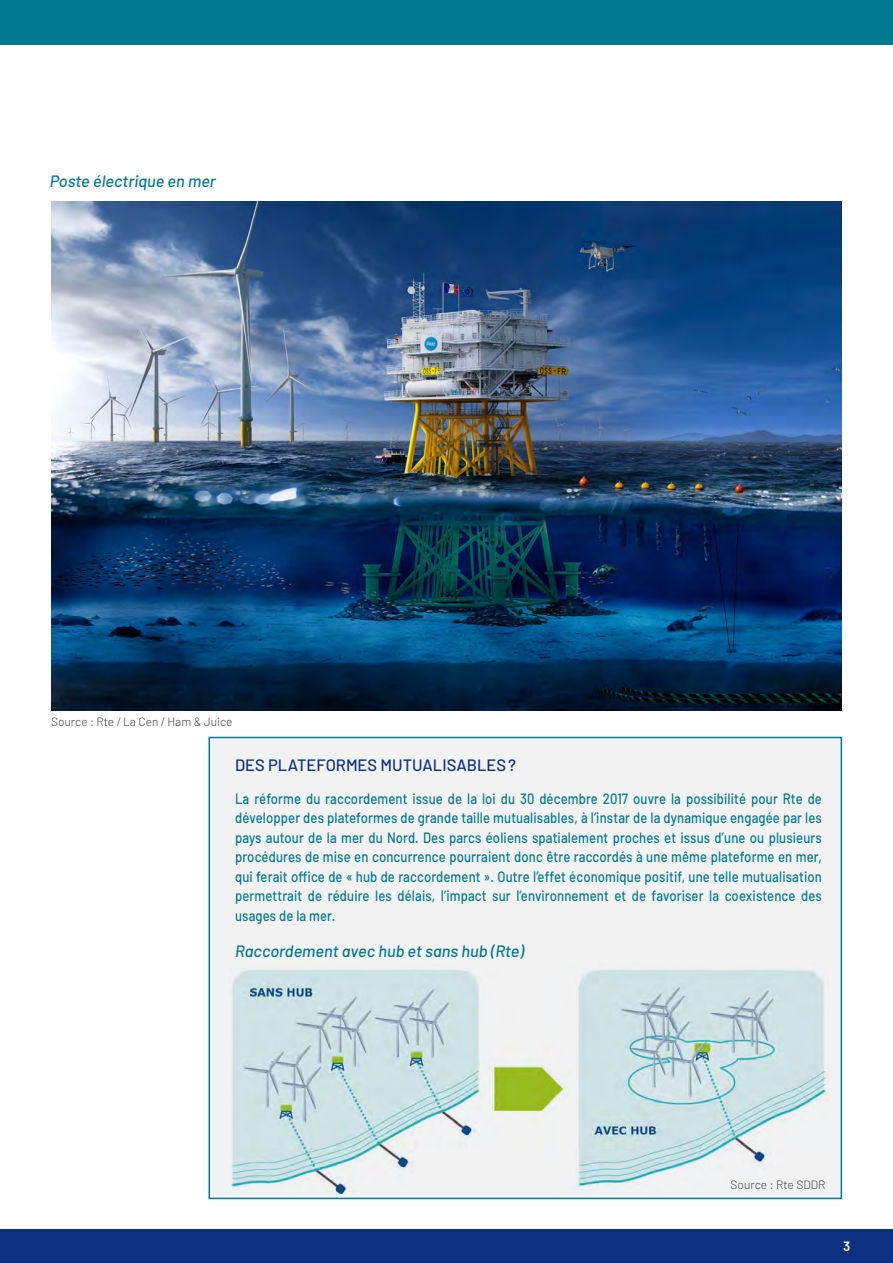
<style>
.page{position:relative;width:893px;height:1263px;background:#fff}
.page>*{position:absolute;margin:0;border:0;box-sizing:border-box;transform-origin:0 0}
.legende_photo{font:italic 500 16.5px "Barlow";color:#007991}
.titre_encadré{font:500 16.5px "Barlow";color:#0d3082}
.Texte_encadré{font:500 15px/19.5px "Barlow";letter-spacing:.01em;color:#007991;text-align:justify;scale:.87 1}
.t1{font:600 13.5px "Barlow";color:#fff}
.note{font:300 12px "Barlow";color:#3e3d40}
</style>
<div class="page">
<div style="left:0;top:0;width:893px;height:45px;background:#007991"></div>
<div style="left:0;top:1229px;width:893px;height:34px;background:#0d3082"></div>
<img style="left:51px;top:202px;width:791px;height:508px">
<div style="left:208px;top:737px;width:634px;height:462px;background:#f2f2f3;border:2px solid #007991"></div>
<img style="left:231px;top:969px;width:597px;height:224px">
<p class="legende_photo" style="left:50px;top:170px;width:168px">Poste électrique en mer</p>
<p class="note" style="left:51px;top:715px;width:183px">Source : Rte / La Cen / Ham &amp; Juice</p>
<p class="titre_encadré" style="left:235px;top:755px;width:282px">DES PLATEFORMES MUTUALISABLES?</p>
<p class="Texte_encadré" style="left:235px;top:788px;width:676px">La réforme du raccordement issue de la loi du 30 décembre 2017 ouvre la possibilité pour Rte de développer des plateformes de grande taille mutualisables, à l’instar de la dynamique engagée par les pays autour de la mer du Nord. Des parcs éoliens spatialement proches et issus d’une ou plusieurs procédures de mise en concurrence pourraient donc être raccordés à une même plateforme en mer, qui ferait office de « hub de raccordement ». Outre l’effet économique positif, une telle mutualisation permettrait de réduire les délais, l’impact sur l’environnement et de favoriser la coexistence des usages de la mer.</p>
<p class="legende_photo" style="left:235px;top:941px;width:291px">Raccordement avec hub et sans hub (Rte)</p>
<p class="note" style="left:731px;top:1177px;width:96px">Source : Rte SDDR</p>
<p class="t1" style="left:843px;top:1238px;width:9px">3</p>
</div>
